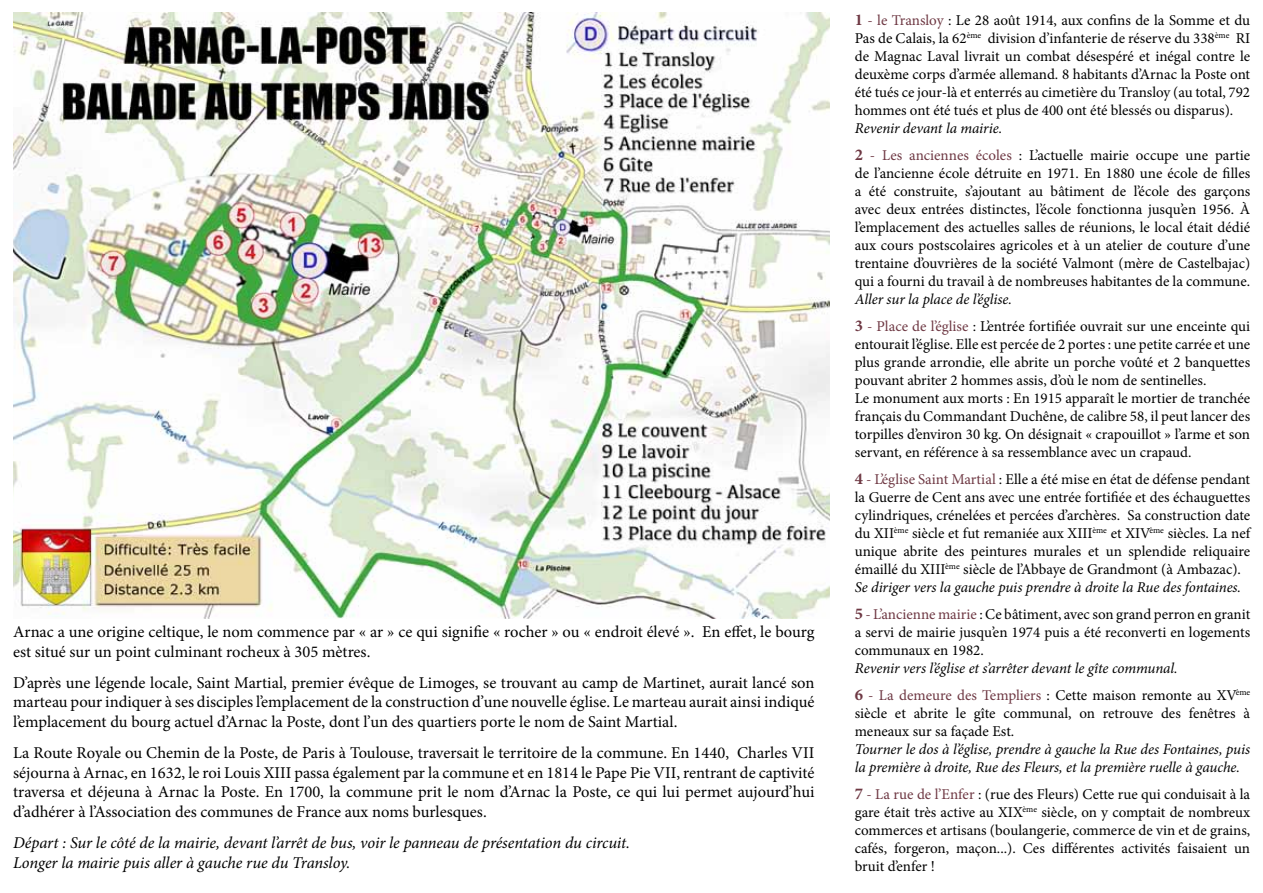
<style>
.page{position:relative;width:1263px;height:893px;background:#fff}
.page>*{position:absolute;margin:0;border:0;box-sizing:border-box;transform-origin:0 0}
.t1{font:16.5px/19.8px "Minion Pro";color:#000;text-align:justify}
.t2{font:italic 16.5px/19.8px "Minion Pro";letter-spacing:-.005em;color:#000}
.t3{font:15px/18px "Minion Pro";color:#000}
.t4{font:italic 15px/27px "Minion Pro";letter-spacing:-.005em;color:#000}
.s1{font-weight:700;font-size:16.5px;color:#6e3843}
.s2{color:#6e3843}
.s3{font-style:italic}
.s4{font-weight:700;font-style:normal;font-size:16.5px;color:#6e3843}
.s5{font-style:normal;color:#6e3843}
.s6{font-style:normal}
</style>
<div class="page">
<img style="left:13px;top:13px;width:816px;height:605px">
<p class="t1" style="left:13px;top:622px;width:803px">Arnac a une origine celtique, le nom commence par « ar » ce qui signifie « rocher » ou « endroit élevé ». En effet, le bourg est situé sur un point culminant rocheux à 305 mètres.</p>
<p class="t1" style="left:13px;top:672px;width:803px">D’après une légende locale, Saint Martial, premier évêque de Limoges, se trouvant au camp de Martinet, aurait lancé son marteau pour indiquer à ses disciples l’emplacement de la construction d’une nouvelle église. Le marteau aurait ainsi indiqué l’emplacement du bourg actuel d’Arnac la Poste, dont l’un des quartiers porte le nom de Saint Martial.</p>
<p class="t1" style="left:13px;top:743px;width:803px">La Route Royale ou Chemin de la Poste, de Paris à Toulouse, traversait le territoire de la commune. En 1440, Charles VII séjourna à Arnac, en 1632, le roi Louis XIII passa également par la commune et en 1814 le Pape Pie VII, rentrant de captivité traversa et déjeuna à Arnac la Poste. En 1700, la commune prit le nom d’Arnac la Poste, ce qui lui permet aujourd’hui d’adhérer à l’Association des communes de France aux noms burlesques.</p>
<p class="t2" style="left:13px;top:832px;width:618px">Départ : Sur le côté de la mairie, devant l’arrêt de bus, voir le panneau de présentation du circuit.<br>Longer la mairie puis aller à gauche rue du Transloy.</p>
<p class="t3" style="left:855px;top:11px;width:397px;text-align:justify"><span class="s1">1</span> <span class="s2">- le Transloy</span> : Le 28 août 1914, aux confins de la Somme et du Pas de Calais, la 62<sup>ème</sup> division d’infanterie de réserve du 338<sup>ème</sup> RI de Magnac Laval livrait un combat désespéré et inégal contre le deuxème corps d’armée allemand. 8 habitants d’Arnac la Poste ont été tués ce jour-là et enterrés au cimetière du Transloy (au total, 792 hommes ont été tués et plus de 400 ont été blessés ou disparus).</p>
<p class="t3" style="left:855px;top:115px;width:397px;line-height:27px"><span class="s3">Revenir devant la mairie.<br></span><span class="s1">2</span> <span class="s2">- Les anciennes écoles</span> : L’actuelle mairie occupe une partie</p>
<p class="t3" style="left:855px;top:164px;width:397px;text-align:justify">de l’ancienne école détruite en 1971. En 1880 une école de filles a été construite, s’ajoutant au bâtiment de l’école des garçons avec deux entrées distinctes, l’école fonctionna jusqu’en 1956. À l’emplacement des actuelles salles de réunions, le local était dédié aux cours postscolaires agricoles et à un atelier de couture d’une trentaine d’ouvrières de la société Valmont (mère de Castelbajac) qui a fourni du travail à de nombreuses habitantes de la commune.</p>
<p class="t3" style="left:855px;top:286px;width:397px;line-height:27px"><span class="s3">Aller sur la place de l’église.<br></span><span class="s1">3</span> <span class="s2">- Place de l’église</span> : L’entrée fortifiée ouvrait sur une enceinte qui</p>
<p class="t3" style="left:855px;top:335px;width:397px">entourait l’église. Elle est percée de 2 portes : une petite carrée et une plus grande arrondie, elle abrite un porche voûté et 2 banquettes pouvant abriter 2 hommes assis, d’où le nom de sentinelles.<br>Le monument aux morts : En 1915 apparaît le mortier de tranchée français du Commandant Duchêne, de calibre 58, il peut lancer des torpilles d’environ 30 kg. On désignait « crapouillot » l’arme et son servant, en référence à sa ressemblance avec un crapaud.</p>
<p class="t3" style="left:855px;top:470px;width:397px"><span class="s1">4</span> <span class="s2">- L’église Saint Martial</span> : Elle a été mise en état de défense pendant la Guerre de Cent ans avec une entrée fortifiée et des échauguettes cylindriques, crénelées et percées d’archères. Sa construction date du XII<sup>ème</sup> siècle et fut remaniée aux XIII<sup>ème</sup> et XIV<sup>ème</sup> siècles. La nef unique abrite des peintures murales et un splendide reliquaire émaillé du XIII<sup>ème</sup> siècle de l’Abbaye de Grandmont (à Ambazac).<br><span class="s3">Se diriger vers la gauche puis prendre à droite la Rue des fontaines.</span></p>
<p class="t3" style="left:855px;top:605px;width:397px;text-align:justify"><span class="s1">5</span> <span class="s2">- L’ancienne mairie</span> : Ce bâtiment, avec son grand perron en granit a servi de mairie jusqu’en 1974 puis a été reconverti en logements communaux en 1982.</p>
<p class="t4" style="left:855px;top:654px;width:397px">Revenir vers l’église et s’arrêter devant le gîte communal.<br><span class="s4">6</span> <span class="s5">- La demeure des Templiers</span> <span class="s6">: Cette maison remonte au XV</span><sup>ème</sup></p>
<p class="t3" style="left:855px;top:704px;width:397px">siècle et abrite le gîte communal, on retrouve des fenêtres à meneaux sur sa façade Est.</p>
<p class="t4" style="left:855px;top:740px;width:397px;line-height:18px">Tourner le dos à l’église, prendre à gauche la Rue des Fontaines, puis la première à droite, Rue des Fleurs, et la première ruelle à gauche.</p>
<p class="t3" style="left:855px;top:785px;width:397px;text-align:justify"><span class="s1">7</span> <span class="s2">- La rue de l’Enfer</span> : (rue des Fleurs) Cette rue qui conduisait à la gare était très active au XIX<sup>ème</sup> siècle, on y comptait de nombreux commerces et artisans (boulangerie, commerce de vin et de grains, cafés, forgeron, maçon...). Ces différentes activités faisaient un bruit d’enfer !</p>
</div>
